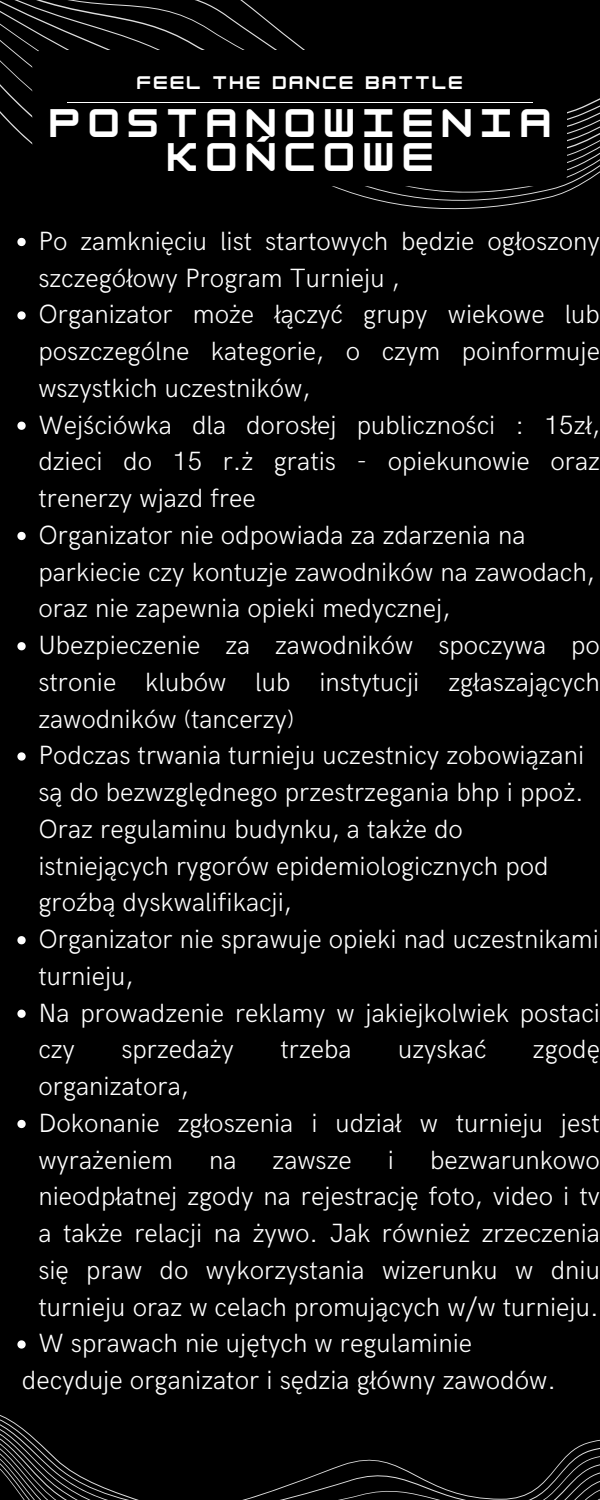
<style>
.page{position:relative;width:600px;height:1500px;background:#000}
.page>*{position:absolute;margin:0;border:0;box-sizing:border-box;transform-origin:0 0}
.t1{font:700 34.9px/33.7px "HK Modular";letter-spacing:.245em;color:#fff;text-align:center}
.t2{font:300 26.5px/36.8px "HK Grotesk";color:#fff}
.t3{font:700 15.9px "HK Modular";letter-spacing:.165em;color:#fff}
</style>
<div class="page">
<svg style="left:0;top:0;width:600px;height:247px"></svg>
<div style="left:32px;top:50px;width:535px;height:136px;background:#000;border-radius:11px"></div>
<svg style="left:0;top:1415px;width:600px;height:85px"></svg>
<hr style="left:67px;top:102px;width:466px;height:1px;background:#fff">
<svg style="left:17px;top:238px;width:9px;height:8px"></svg>
<svg style="left:17px;top:311px;width:9px;height:9px"></svg>
<svg style="left:17px;top:422px;width:9px;height:8px"></svg>
<svg style="left:17px;top:532px;width:9px;height:8px"></svg>
<svg style="left:17px;top:642px;width:9px;height:8px"></svg>
<svg style="left:17px;top:752px;width:9px;height:9px"></svg>
<svg style="left:17px;top:936px;width:9px;height:8px"></svg>
<svg style="left:17px;top:1010px;width:9px;height:8px"></svg>
<svg style="left:17px;top:1120px;width:9px;height:8px"></svg>
<svg style="left:17px;top:1340px;width:9px;height:9px"></svg>
<p class="t3" style="left:137px;top:73px;width:327px">FEEL THE DANCE BATTLE</p>
<p class="t1" style="left:49px;top:106px;width:503px">POSTANOWIENIA<br>KOŃCOWE</p>
<h1 class="t2" style="left:38px;top:223px;width:563px">Po zamknięciu list startowych będzie ogłoszony szczegółowy Program Turnieju ,</h1>
<h2 class="t2" style="left:38px;top:297px;width:563px;text-align:justify">Organizator może łączyć grupy wiekowe lub poszczególne kategorie, o czym poinformuje wszystkich uczestników,</h2>
<h2 class="t2" style="left:38px;top:407px;width:563px;text-align:justify">Wejściówka dla dorosłej publiczności : 15zł, dzieci do 15 r.ż gratis - opiekunowie oraz trenerzy wjazd free</h2>
<h2 class="t2" style="left:38px;top:517px;width:558px">Organizator nie odpowiada za zdarzenia na parkiecie czy kontuzje zawodników na zawodach, oraz nie zapewnia opieki medycznej,</h2>
<h2 class="t2" style="left:38px;top:628px;width:563px;text-align:justify">Ubezpieczenie za zawodników spoczywa po stronie klubów lub instytucji zgłaszających zawodników (tancerzy)</h2>
<h2 class="t2" style="left:38px;top:738px;width:547px">Podczas trwania turnieju uczestnicy zobowiązani są do bezwzględnego przestrzegania bhp i ppoż .<br>Oraz regulaminu budynku, a także do istniejących rygorów epidemiologicznych pod groźbą dyskwalifikacji,</h2>
<h2 class="t2" style="left:38px;top:922px;width:562px">Organizator nie sprawuje opieki nad uczestnikami turnieju,</h2>
<h2 class="t2" style="left:38px;top:995px;width:563px">Na prowadzenie reklamy w jakiejkolwiek postaci czy</h2>
<h2 class="t2" style="left:121px;top:1032px;width:114px">sprzedaży</h2>
<h2 class="t2" style="left:280px;top:1032px;width:73px">trzeba</h2>
<h2 class="t2" style="left:398px;top:1032px;width:83px">uzyskać</h2>
<h2 class="t2" style="left:533px;top:1032px;width:61px">zgodę</h2>
<h2 class="t2" style="left:38px;top:1069px;width:152px">organizatora,</h2>
<h2 class="t2" style="left:38px;top:1105px;width:563px">Dokonanie zgłoszenia i udział w turnieju jest wyrażeniem</h2>
<h2 class="t2" style="left:38px;top:1142px;width:563px;text-align:justify;text-indent:392px">bezwarunkowo nieodpłatnej zgody na rejestrację foto, video i tv a także relacji na żywo. Jak również zrzeczenia się praw do wykorzystania wizerunku w dniu turnieju oraz w celach promujących w/w turnieju.</h2>
<h2 class="t2" style="left:38px;top:1326px;width:435px">W sprawach nie ujętych w regulaminie</h2>
<h2 class="t2" style="left:22px;top:1363px;width:535px">decyduje organizator i sędzia główny zawodów.</h2>
<h2 class="t2" style="left:209px;top:1142px;width:29px">na</h2>
<h2 class="t2" style="left:273px;top:1142px;width:81px">zawsze</h2>
<h2 class="t2" style="left:388px;top:1142px;width:8px">i</h2>
</div>
